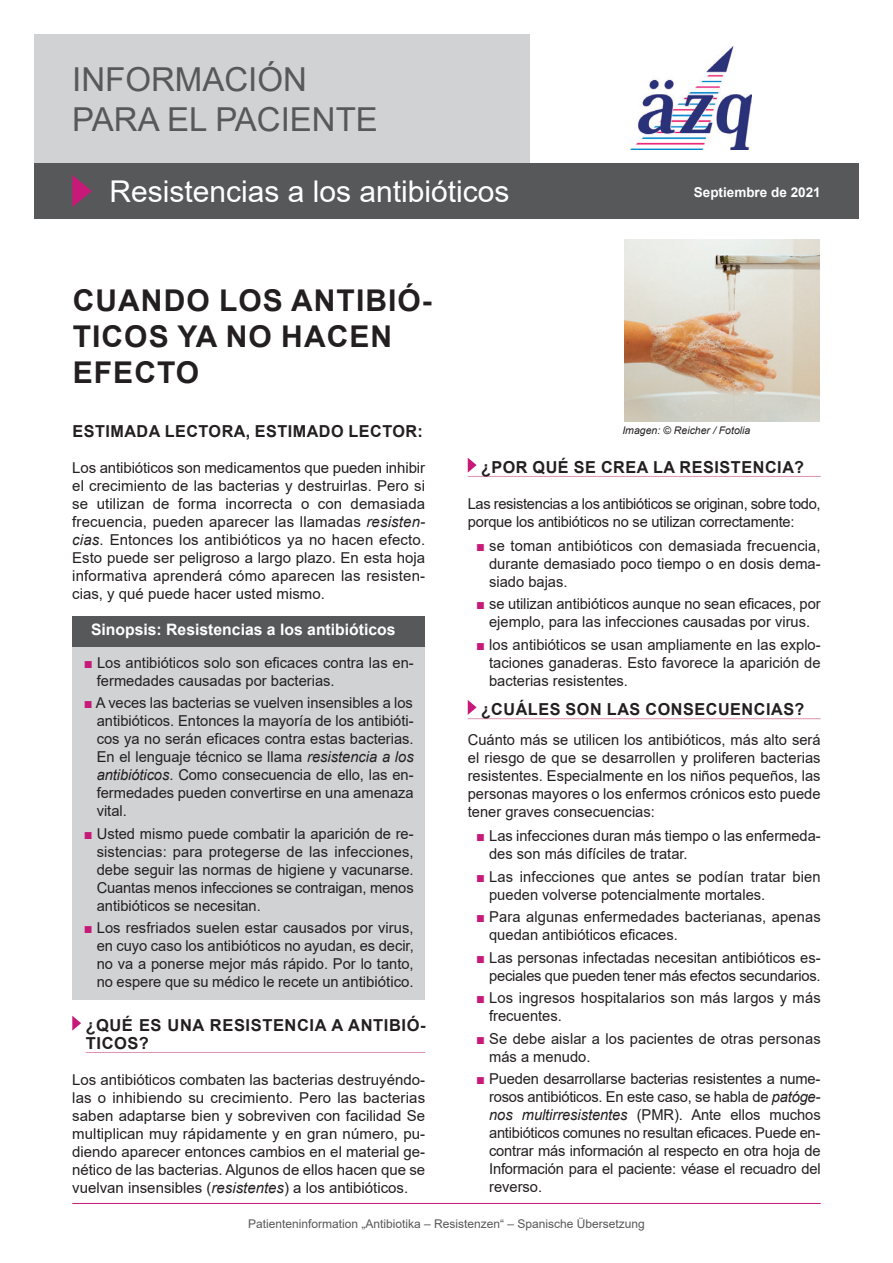
<style>
.page{position:relative;width:893px;height:1263px;background:#fff}
.page>*{position:absolute;margin:0;border:0;box-sizing:border-box;transform-origin:0 0}
.t1{font:33px/39.6px "Arial";color:#57585a}
.t2{font:700 30px/36px "Arial";letter-spacing:.035em;color:#231f20}
.t3{font:30px "Arial";color:#fff}
.t4{font:700 16.5px/18px "Arial";letter-spacing:.035em;color:#231f20}
.t5{font:700 15.75px "Arial";color:#fff}
.t6{font:15px/18px "Arial";color:#231f20;text-align:justify}
.t7{font:15px/18px "Arial";letter-spacing:-.02em;color:#231f20}
.t8{font:700 13.5px "Arial";color:#fff}
.t9{font:12px "Arial";color:#57585a}
.t10{font:italic 10.5px "Arial";color:#231f20}
.s1{font-style:italic}
.s2{color:#c71a78}
</style>
<div class="page">
<img style="left:624px;top:240px;width:196px;height:181px">
<div style="left:34px;top:34px;width:495px;height:134px;background:#d1d2d4"></div>
<div style="left:34px;top:164px;width:825px;height:55px;background:#57585a"></div>
<hr style="left:468px;top:476px;width:353px;height:1px;background:#dd93b0">
<hr style="left:468px;top:718px;width:353px;height:1px;background:#dd93b0">
<svg style="left:468px;top:458px;width:9px;height:15px"></svg>
<svg style="left:468px;top:700px;width:9px;height:15px"></svg>
<hr style="left:72px;top:1203px;width:749px;height:1px;background:#c71a78">
<svg style="left:72px;top:175px;width:20px;height:32px"></svg>
<img style="left:631px;top:47px;width:120px;height:102px">
<div style="left:72px;top:647px;width:353px;height:352px;background:#d1d2d4"></div>
<div style="left:72px;top:616px;width:353px;height:31px;background:#57585a"></div>
<hr style="left:86px;top:1052px;width:339px;height:1px;background:#dd93b0">
<svg style="left:72px;top:1016px;width:9px;height:15px"></svg>
<h1 class="t1" style="left:72px;top:60px;width:307px">INFORMACIÓN<br>PARA EL PACIENTE</h1>
<h2 class="t3" style="left:109px;top:175px;width:402px">Resistencias a los antibióticos</h2>
<p class="t8" style="left:694px;top:185px;width:128px">Septiembre de 2021</p>
<h2 class="t2" style="left:73px;top:283px;width:361px">CUANDO LOS ANTIBIÓ-<br>TICOS YA NO HACEN<br>EFECTO</h2>
<p class="t4" style="left:73px;top:422px;width:352px">ESTIMADA LECTORA, ESTIMADO LECTOR:</p>
<p class="t6" style="left:72px;top:458px;width:354px">Los antibióticos son medicamentos que pueden inhibir el crecimiento de las bacterias y destruirlas. Pero si se utilizan de forma incorrecta o con demasiada frecuencia, pueden aparecer las llamadas <span class="s1">resisten&shy;cias</span>. Entonces los antibióticos ya no hacen efecto.<br>Esto puede ser peligroso a largo plazo. En esta hoja informativa aprenderá cómo aparecen las resisten&shy;cias, y qué puede hacer usted mismo.</p>
<p class="t5" style="left:91px;top:621px;width:306px">Sinopsis: Resistencias a los antibióticos</p>
<p class="t6" style="left:97px;top:654px;width:318px;text-indent:-13px"><span class="s2">■</span> Los antibióticos solo son eficaces contra las en&shy;fermedades causadas por bacterias.</p>
<p class="t6" style="left:97px;top:694px;width:319px;text-indent:-13px"><span class="s2">■</span> A veces las bacterias se vuelven insensibles a los antibióticos. Entonces la mayoría de los antibióti&shy;cos ya no serán eficaces contra estas bacterias.<br>En el lenguaje técnico se llama <span class="s1">resistencia a los antibióticos</span>. Como consecuencia de ello, las en&shy;fermedades pueden convertirse en una amenaza vital.</p>
<p class="t6" style="left:97px;top:825px;width:319px;text-indent:-13px"><span class="s2">■</span> Usted mismo puede combatir la aparición de re&shy;sistencias: para protegerse de las infecciones, debe seguir las normas de higiene y vacunarse.<br>Cuantas menos infecciones se contraigan, menos antibióticos se necesitan.</p>
<p class="t6" style="left:97px;top:919px;width:319px;text-indent:-13px"><span class="s2">■</span> Los resfriados suelen estar causados por virus, en cuyo caso los antibióticos no ayudan, es decir, no va a ponerse mejor más rápido. Por lo tanto, no espere que su médico le recete un antibiótico.</p>
<p class="t4" style="left:86px;top:1016px;width:341px">¿QUÉ ES UNA RESISTENCIA A ANTIBIÓ-<br>TICOS?</p>
<p class="t6" style="left:72px;top:1070px;width:354px">Los antibióticos combaten las bacterias destruyéndo&shy;las o inhibiendo su crecimiento. Pero las bacterias saben adaptarse bien y sobreviven con facilidad Se multiplican muy rápidamente y en gran número, pu&shy;diendo aparecer entonces cambios en el material ge&shy;nético de las bacterias. Algunos de ellos hacen que se vuelvan insensibles (<span class="s1">resistentes</span>) a los antibióticos.</p>
<p class="t10" style="left:622px;top:425px;width:129px">Imagen: © Reicher / Fotolia</p>
<p class="t4" style="left:481px;top:458px;width:324px">¿POR QUÉ SE CREA LA RESISTENCIA?</p>
<p class="t7" style="left:468px;top:494px;width:354px">Las resistencias a los antibióticos se originan, sobre todo, porque los antibióticos no se utilizan correctamente:</p>
<p class="t6" style="left:489px;top:536px;width:333px;text-indent:-13px"><span class="s2">■</span> se toman antibióticos con demasiada frecuencia, durante demasiado poco tiempo o en dosis dema&shy;siado bajas.</p>
<p class="t6" style="left:476px;top:595px;width:346px;text-align:center"><span class="s2">■</span> se utilizan antibióticos aunque no sean eficaces, por ejemplo, para las infecciones causadas por virus.</p>
<p class="t6" style="left:489px;top:635px;width:333px;text-indent:-13px"><span class="s2">■</span> los antibióticos se usan ampliamente en las explo&shy;taciones ganaderas. Esto favorece la aparición de bacterias resistentes.</p>
<p class="t4" style="left:481px;top:700px;width:325px">¿CUÁLES SON LAS CONSECUENCIAS?</p>
<p class="t6" style="left:468px;top:731px;width:354px">Cuánto más se utilicen los antibióticos, más alto será el riesgo de que se desarrollen y proliferen bacterias resistentes. Especialmente en los niños pequeños, las personas mayores o los enfermos crónicos esto puede tener graves consecuencias:</p>
<p class="t6" style="left:489px;top:827px;width:333px;text-indent:-13px"><span class="s2">■</span> Las infecciones duran más tiempo o las enfermeda&shy;des son más difíciles de tratar.</p>
<p class="t6" style="left:489px;top:867px;width:333px;text-indent:-13px"><span class="s2">■</span> Las infecciones que antes se podían tratar bien pueden volverse potencialmente mortales.</p>
<p class="t6" style="left:489px;top:908px;width:333px;text-indent:-13px"><span class="s2">■</span> Para algunas enfermedades bacterianas, apenas quedan antibióticos eficaces.</p>
<p class="t6" style="left:476px;top:948px;width:346px;text-align:right"><span class="s2">■</span> Las personas infectadas necesitan antibióticos es&shy;peciales que pueden tener más efectos secundarios.</p>
<p class="t6" style="left:489px;top:989px;width:333px;text-indent:-13px"><span class="s2">■</span> Los ingresos hospitalarios son más largos y más frecuentes.</p>
<p class="t6" style="left:489px;top:1029px;width:333px;text-indent:-13px"><span class="s2">■</span> Se debe aislar a los pacientes de otras personas más a menudo.</p>
<p class="t6" style="left:489px;top:1070px;width:333px;text-indent:-13px"><span class="s2">■</span> Pueden desarrollarse bacterias resistentes a nume&shy;rosos antibióticos. En este caso, se habla de <span class="s1">patóge&shy;nos multirresistentes</span> (PMR). Ante ellos muchos antibióticos comunes no resultan eficaces. Puede en&shy;contrar más información al respecto en otra hoja de Información para el paciente: véase el recuadro del reverso.</p>
<p class="t9" style="left:248px;top:1217px;width:398px">Patienteninformation „Antibiotika – Resistenzen“ – Spanische Übersetzung</p>
</div>
